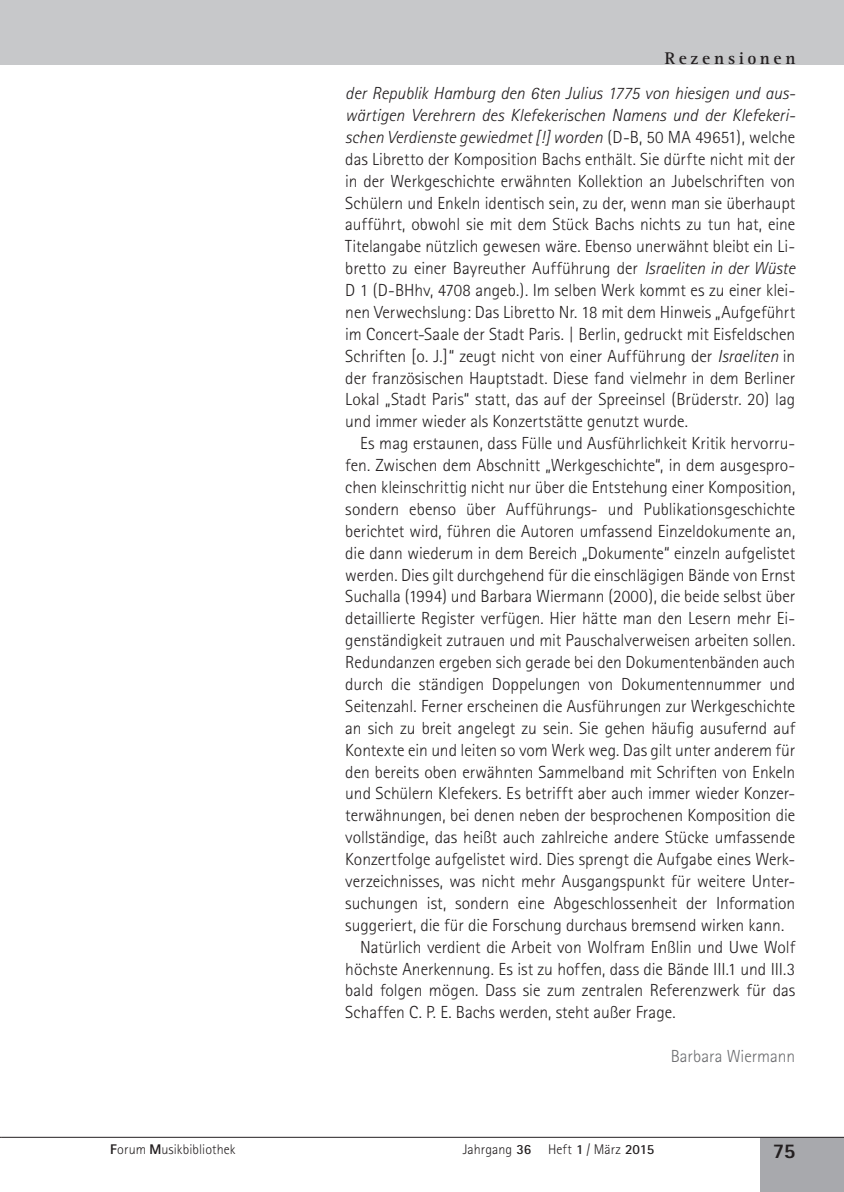
<style>
.page{position:relative;width:844px;height:1192px;background:#fff}
.page>*{position:absolute;margin:0;border:0;box-sizing:border-box;transform-origin:0 0}
.t1{font:800 21px "Rotis Sans Serif";color:#231f20}
.Absatz_mit_Einzug{font:300 17.5px/21.9px "Rotis Sans Serif";letter-spacing:-.005em;color:#231f20;text-align:justify}
.Autor_nach_Text{font:300 17.5px "Rotis Sans Serif";color:#6c6d70}
.t2{font:700 17.5px "Rotis Serif";letter-spacing:.205em;color:#231f20}
.t3{font:300 14px "Rotis Sans Serif";letter-spacing:.01em;color:#231f20}
.s1{font-style:italic}
.s2{font-weight:800}
.s3{font-weight:700}
</style>
<div class="page">
<div style="left:760px;top:1137px;width:83px;height:54px;background:#a8a9ad"></div>
<hr style="left:0;top:0;width:1px;height:64px;background:#c7c8ca">
<div style="left:1px;top:0;width:842px;height:64px;background:#c7c8ca"></div>
<hr style="left:1px;top:1136px;width:842px;height:1px;background:#231f20">
<p class="t2" style="left:664px;top:48px;width:132px">Rezensionen</p>
<p class="Absatz_mit_Einzug" style="left:345px;top:82px;width:451px"><span class="s1">der Republik Hamburg den 6ten Julius 1775 von hiesigen und aus&shy;wärtigen Verehrern des Klefekerischen Namens und der Klefekeri&shy;schen Verdienste gewiedmet [!] worden</span> (D-B, 50 MA 49651), welche das Libretto der Komposition Bachs enthält. Sie dürfte nicht mit der in der Werkgeschichte erwähnten Kollektion an Jubelschriften von Schülern und Enkeln identisch sein, zu der, wenn man sie überhaupt aufführt, obwohl sie mit dem Stück Bachs nichts zu tun hat, eine Titelangabe nützlich gewesen wäre. Ebenso unerwähnt bleibt ein Li&shy;bretto zu einer Bayreuther Aufführung der <span class="s1">Israeliten in der Wüste </span>D 1 (D-BHhv, 4708 angeb.). Im selben Werk kommt es zu einer klei&shy;nen Verwechslung: Das Libretto Nr. 18 mit dem Hinweis „Aufgeführt im Concert-Saale der Stadt Paris. | Berlin, gedruckt mit Eisfeldschen Schriften [o. J.]“ zeugt nicht von einer Aufführung der <span class="s1">Israeliten</span> in der französischen Hauptstadt. Diese fand vielmehr in dem Berliner Lokal „Stadt Paris“ statt, das auf der Spreeinsel (Brüderstr. 20) lag und immer wieder als Konzertstätte genutzt wurde.</p>
<p class="Absatz_mit_Einzug" style="left:345px;top:432px;width:451px;text-indent:15px">Es mag erstaunen, dass Fülle und Ausführlichkeit Kritik hervorru&shy;fen. Zwischen dem Abschnitt „Werkgeschichte“, in dem ausgespro&shy;chen kleinschrittig nicht nur über die Entstehung einer Komposition, sondern ebenso über Aufführungs- und Publikationsgeschichte berichtet wird, führen die Autoren umfassend Einzeldokumente an, die dann wiederum in dem Bereich „Dokumente“ einzeln aufgelistet werden. Dies gilt durchgehend für die einschlägigen Bände von Ernst Suchalla (1994) und Barbara Wiermann (2000), die beide selbst über detaillierte Register verfügen. Hier hätte man den Lesern mehr Ei&shy;genständigkeit zutrauen und mit Pauschalverweisen arbeiten sollen.<br>Redundanzen ergeben sich gerade bei den Dokumentenbänden auch durch die ständigen Doppelungen von Dokumentennummer und Seitenzahl. Ferner erscheinen die Ausführungen zur Werkgeschichte an sich zu breit angelegt zu sein. Sie gehen häufig ausufernd auf Kontexte ein und leiten so vom Werk weg. Das gilt unter anderem für den bereits oben erwähnten Sammelband mit Schriften von Enkeln und Schülern Klefekers. Es betrifft aber auch immer wieder Konzer&shy;terwähnungen, bei denen neben der besprochenen Komposition die vollständige, das heißt auch zahlreiche andere Stücke umfassende Konzertfolge aufgelistet wird. Dies sprengt die Aufgabe eines Werk&shy;verzeichnisses, was nicht mehr Ausgangspunkt für weitere Unter&shy;suchungen ist, sondern eine Abgeschlossenheit der Information suggeriert, die für die Forschung durchaus bremsend wirken kann.</p>
<p class="Absatz_mit_Einzug" style="left:345px;top:935px;width:451px;text-indent:15px">Natürlich verdient die Arbeit von Wolfram Enßlin und Uwe Wolf höchste Anerkennung. Es ist zu hoffen, dass die Bände III.1 und III.3 bald folgen mögen. Dass sie zum zentralen Referenzwerk für das Schaffen C. P. E. Bachs werden, steht außer Frage.</p>
<p class="Autor_nach_Text" style="left:670px;top:1046px;width:126px">Barbara Wiermann</p>
<p class="t3" style="left:110px;top:1140px;width:127px"><span class="s2">F</span>orum <span class="s2">M</span>usikbibliothek</p>
<p class="t3" style="left:462px;top:1140px;width:193px">Jahrgang <span class="s3">36</span> Heft <span class="s3">1</span> / März <span class="s3">2015</span></p>
<p class="t1" style="left:772px;top:1137px;width:24px">75</p>
</div>
